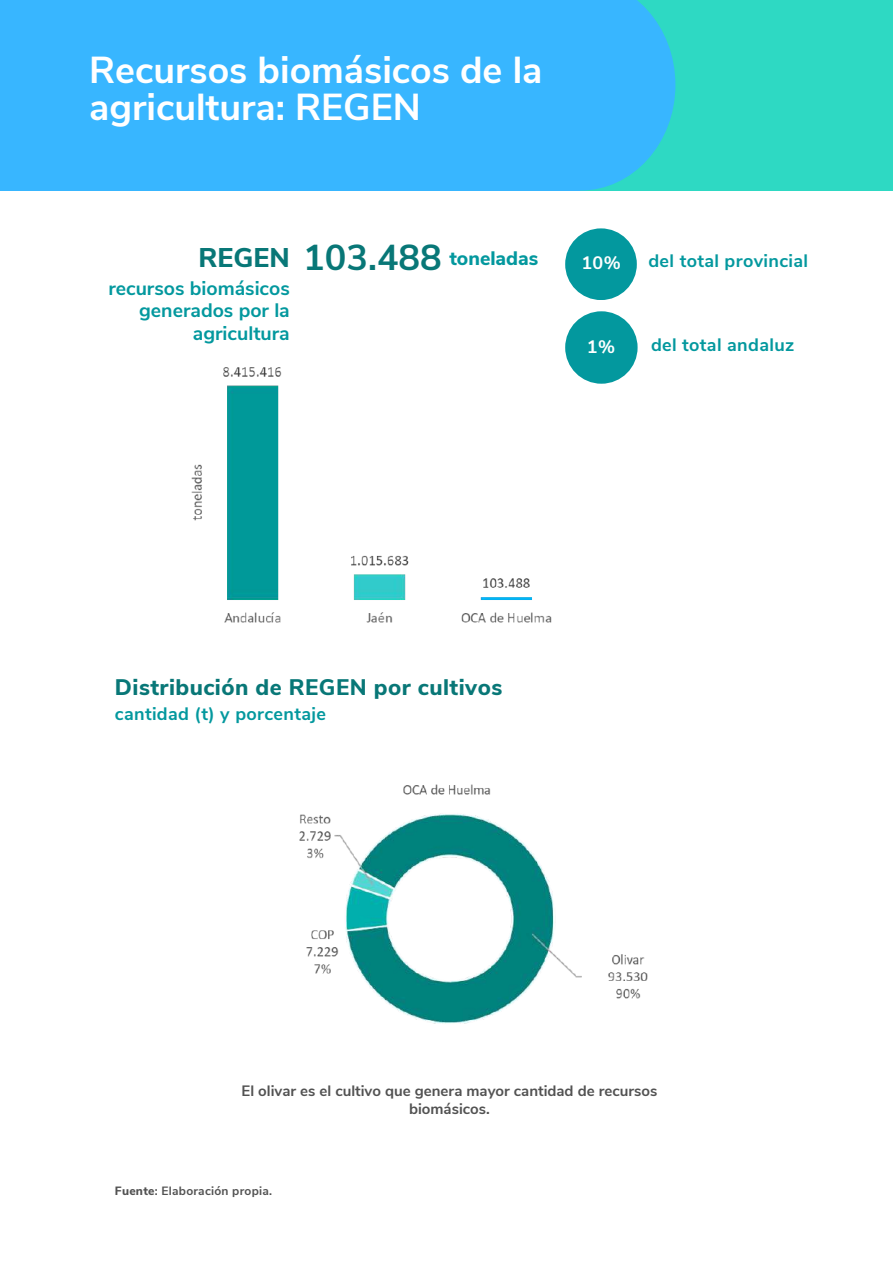
<style>
.page{position:relative;width:893px;height:1264px;background:#fff}
.page>*{position:absolute;margin:0;border:0;box-sizing:border-box;transform-origin:0 0}
.t1{font:700 37.5px/37px "Nunito Sans";color:#fff}
.t2{font:800 22.5px "Nunito Sans";letter-spacing:.02em;color:#087777}
.t3{font:700 19.5px/22.5px "Nunito Sans";color:#03989e;text-align:right}
.t4{font:800 19.5px "Nunito Sans";color:#03989e}
.t5{font:700 18px "Nunito Sans";letter-spacing:.02em;color:#03989e}
.t6{font:700 18px "Nunito Sans";color:#fff}
.t7{font:700 15px/18px "Nunito Sans";color:#525252;text-align:center}
.t8{font:700 12px "Nunito Sans";letter-spacing:.02em;color:#525252}
.s1{font-size:27px;color:#087777}
.s2{font-weight:700;font-size:36px;color:#087777}
.s3{font-weight:800}
</style>
<div class="page">
<div style="left:580px;top:0;width:312px;height:191px;background:#2ed9c3"></div>
<div style="left:0;top:0;width:580px;height:191px;background:#38b6ff"></div>
<svg style="left:580px;top:0;width:95px;height:190px"></svg>
<div style="left:565px;top:228px;width:71px;height:72px;background:#03989e;border-radius:50%"></div>
<div style="left:565px;top:311px;width:72px;height:73px;background:#03989e;border-radius:50%"></div>
<img style="left:191px;top:347px;width:447px;height:276px">
<img style="left:299px;top:784px;width:349px;height:240px">
<h1 class="t1" style="left:89px;top:52px;width:454px">Recursos biomásicos de la agricultura: REGEN</h1>
<h3 class="t4" style="left:199px;top:245px;width:341px"><span class="s1">REGEN</span> <span class="s2">103.488</span> toneladas</h3>
<h3 class="t3" style="left:108px;top:277px;width:183px">recursos biomásicos generados por la agricultura</h3>
<p class="t6" style="left:581px;top:251px;width:41px">10%</p>
<p class="t6" style="left:587px;top:334px;width:30px">1%</p>
<p class="t5" style="left:648px;top:249px;width:161px">del total provincial</p>
<p class="t5" style="left:651px;top:332px;width:145px">del total andaluz</p>
<h2 class="t2" style="left:115px;top:672px;width:389px">Distribución de REGEN por cultivos</h2>
<p class="t5" style="left:115px;top:702px;width:212px">cantidad (t) y porcentaje</p>
<p class="t7" style="left:241px;top:1081px;width:417px">El olivar es el cultivo que genera mayor cantidad de recursos biomásicos.</p>
<p class="t8" style="left:115px;top:1182px;width:159px"><span class="s3">Fuente</span>: Elaboración propia.</p>
</div>
